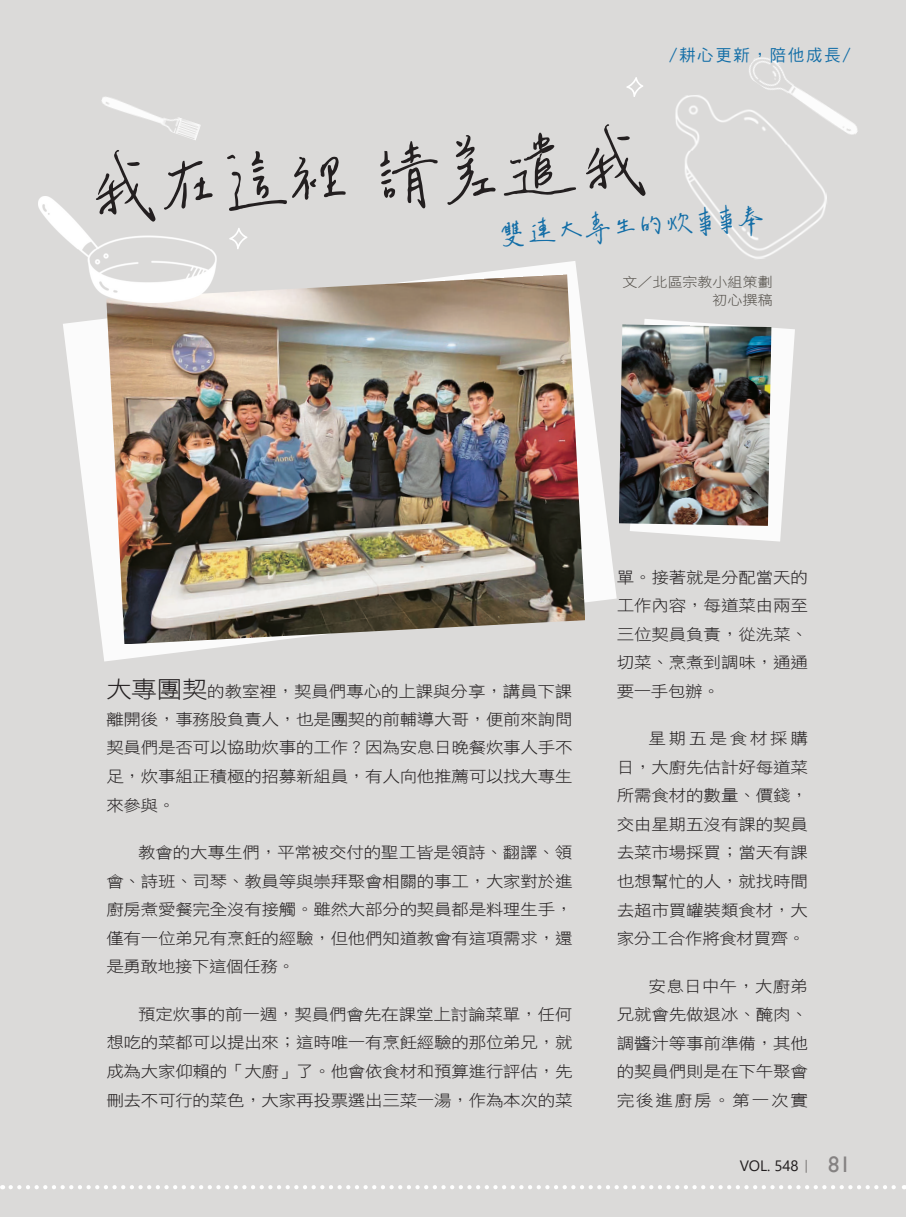
<style>
.page{position:relative;width:906px;height:1217px;background:#fff}
.page>*{position:absolute;margin:0;border:0;box-sizing:border-box;transform-origin:0 0}
.題目_凝書體{font:74.25px "jf liao Proportional Regular";color:#231f20}
.題目_凝書體-2{font:31.65px "jf liao Proportional Regular";color:#136ea7}
.t1{font:22.5px "Gill Sans";color:#858282}
.專欄{font:16.5px "DF Hei W5 WIN BF";letter-spacing:.1em;color:#136ea7}
.Normal-首段{font:15.75px/28.5px "DF Hei W3 WIN BF";letter-spacing:-.015em;color:#231f20;text-align:justify;scale:1.11 1}
.t2{font:15px "Segoe UI";color:#231f20}
.作者{font:13.5px "DF Hei W3 WIN BF";color:#534f49;scale:1.11 1}
.s1{font-size:22.95px}
.s2{font-family:"Adobe Ming Std";font-weight:300}
</style>
<div class="page">
<div style="left:0;top:0;width:906px;height:1216px;background:#dbdad9"></div>
<img style="left:99px;top:92px;width:102px;height:48px">
<img style="left:674px;top:87px;width:156px;height:177px">
<svg style="left:63px;top:261px;width:554px;height:400px;fill:#dbdad9"></svg>
<img style="left:106px;top:274px;width:479px;height:370px">
<img style="left:38px;top:196px;width:178px;height:106px">
<svg style="left:630px;top:319px;width:165px;height:222px"></svg>
<img style="left:744px;top:50px;width:120px;height:96px">
<img style="left:619px;top:324px;width:152px;height:201px">
<svg style="left:229px;top:228px;width:18px;height:21px"></svg>
<svg style="left:626px;top:77px;width:17px;height:20px"></svg>
<svg style="left:11px;top:1184px;width:894px;height:4px"></svg>
<p class="專欄" style="left:669px;top:47px;width:183px">/耕心更新，陪他成長/</p>
<p class="題目_凝書體" style="left:89px;top:143px;width:557px;rotate:-3deg">我在這裡 請差遣我</p>
<p class="題目_凝書體-2" style="left:499px;top:212px;width:265px;rotate:-3deg">雙連大專生的炊事事奉</p>
<p class="作者" style="left:622px;top:275px;width:137px">文／北區宗教小組策劃</p>
<p class="作者" style="left:712px;top:293px;width:56px">初心撰稿</p>
<p class="Normal-首段" style="left:106px;top:677px;width:421px"><span class="s1">大專團契</span>的教室裡，契員們專心的上課與分享，講員下課離開後，事務股負責人，也是團契的前輔導大哥，便前來詢問契員們是否可以協助炊事的工作？因為安息日晚餐炊事人手不足，炊事組正積極的招募新組員，有人向他推薦可以找大專生來參與。</p>
<p class="Normal-首段" style="left:106px;top:838px;width:421px;text-indent:32px">教會的大專生們，平常被交付的聖工皆是領詩、翻譯、領會、詩班、司琴、教員等與崇拜聚會相關的事工，大家對於進廚房煮愛餐完全沒有接觸。雖然大部分的契員都是料理生手，僅有一位弟兄有烹飪的經驗，但他們知道教會有這項需求，還是勇敢地接下這個任務。</p>
<p class="Normal-首段" style="left:106px;top:999px;width:421px;text-indent:32px">預定炊事的前一週，契員們會先在課堂上討論菜單，任何想吃的菜都可以提出來；這時唯一有烹飪經驗的那位弟兄，就成為大家仰賴的「大廚」了。他會依食材和預算進行評估，先刪去不可行的菜色，大家再投票選出三菜一湯，作為本次的菜</p>
<p class="Normal-首段" style="left:617px;top:562px;width:174px">單。接著就是分配當天的工作內容，每道菜由兩至三位契員負責，從洗菜、切菜、烹煮到調味，通通要一手包辦。</p>
<p class="Normal-首段" style="left:617px;top:724px;width:174px;text-indent:32px">星期五是食材採購日，大廚先估計好每道菜所需食材的數量、價錢，交由星期五沒有課的契員去菜市場採買；當天有課也想幫忙的人，就找時間去超市買罐裝類食材，大家分工合作將食材買齊。</p>
<p class="Normal-首段" style="left:617px;top:971px;width:174px;text-indent:32px">安息日中午，大廚弟兄就會先做退冰、醃肉、調醬汁等事前準備，其他的契員們則是在下午聚會完後進廚房。第一次實</p>
<p class="t2" style="left:739px;top:1151px;width:75px">VOL. 548<span class="s2">｜</span></p>
<p class="t1" style="left:828px;top:1150px;width:24px">81</p>
</div>
